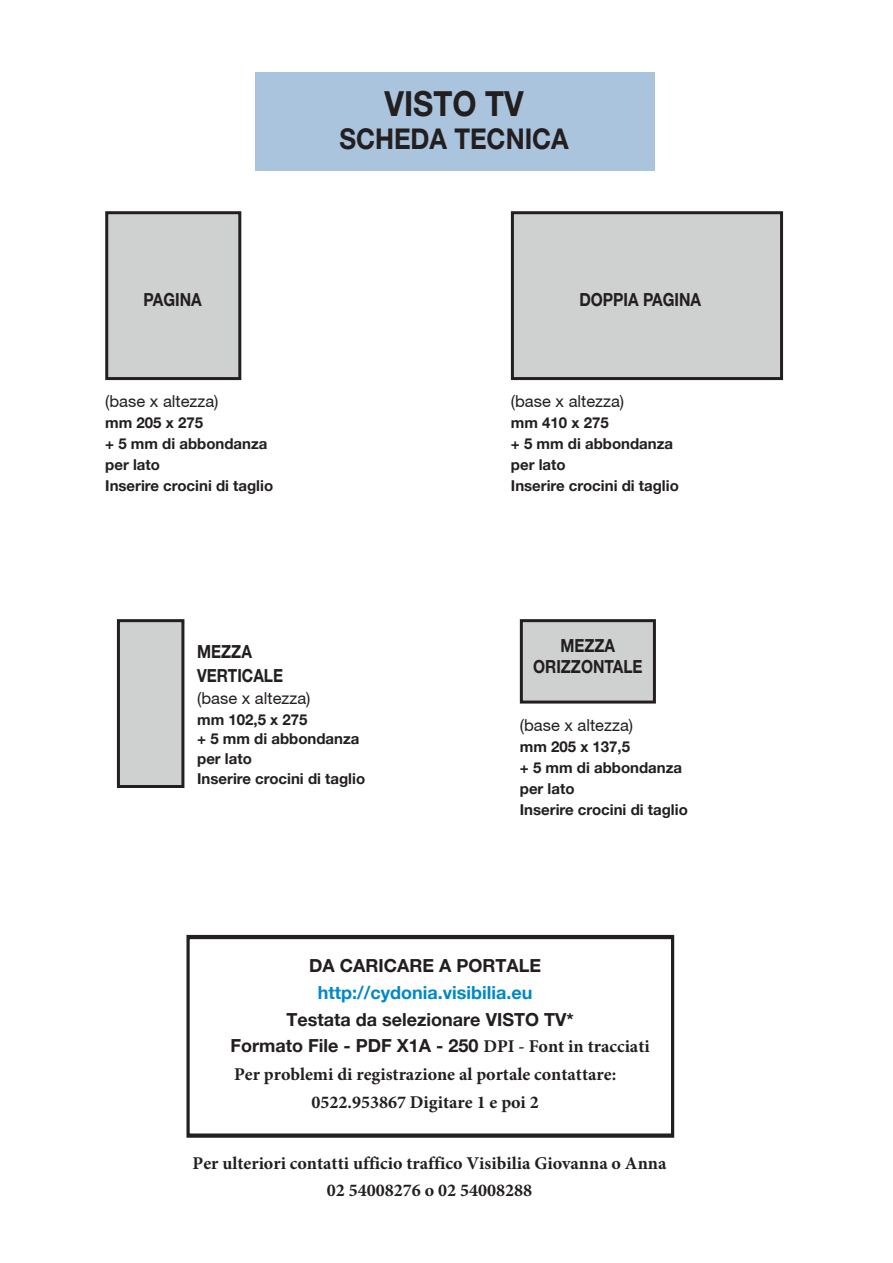
<style>
.page{position:relative;width:893px;height:1263px;background:#fff}
.page>*{position:absolute;margin:0;border:0;box-sizing:border-box;transform-origin:0 0}
.t1{font:700 34.5px "Helvetica 75";color:#231f20;scale:.9 1}
.t2{font:700 28.5px "Helvetica 75";color:#231f20;scale:.9 1}
.t3{font:700 18px/27.2px "Minion Pro";color:#231f20;text-align:center}
.t4{font:700 18px/26.5px "Helvetica 75";color:#231f20}
.t5{font:700 18px/21px "Helvetica 75";color:#231f20;text-align:center;scale:.86 1}
.t6{font:700 18px "Helvetica 75";color:#0088c7}
.t7{font:16.5px "Helvetica 55 Roman";color:#231f20}
.t8{font:700 15px/20.9px "Helvetica 75";color:#231f20}
.s1{font-family:"Minion Pro"}
</style>
<div class="page">
<div style="left:255px;top:72px;width:400px;height:99px;background:#aac4dd"></div>
<div style="left:107px;top:213px;width:133px;height:166px;background:#cfd1d0"></div>
<div style="left:105px;top:211px;width:136px;height:169px;border:3px solid #231f20"></div>
<div style="left:512px;top:213px;width:269px;height:166px;background:#cfd1d0"></div>
<div style="left:511px;top:211px;width:272px;height:169px;border:3px solid #231f20"></div>
<div style="left:118px;top:621px;width:65px;height:165px;background:#cfd1d0"></div>
<div style="left:117px;top:619px;width:67px;height:169px;border:3px solid #231f20"></div>
<div style="left:521px;top:621px;width:133px;height:81px;background:#cfd1d0"></div>
<div style="left:520px;top:619px;width:136px;height:84px;border:3px solid #231f20"></div>
<div style="left:186px;top:935px;width:488px;height:202px;border:4px solid #231f20"></div>
<h1 class="t1" style="left:384px;top:82px;width:156px">VISTO TV</h1>
<h2 class="t2" style="left:339px;top:121px;width:256px">SCHEDA TECNICA</h2>
<p class="t5" style="left:144px;top:288px;width:69px">PAGINA</p>
<p class="t5" style="left:579px;top:288px;width:143px">DOPPIA PAGINA</p>
<p class="t7" style="left:105px;top:391px;width:115px">(base x altezza)</p>
<p class="t8" style="left:105px;top:412px;width:169px">mm 205 x 275<br>+ 5 mm di abbondanza per lato<br>Inserire crocini di taglio</p>
<p class="t5" style="left:197px;top:639px;width:101px;line-height:23.9px;text-align:left">MEZZA<br>VERTICALE</p>
<p class="t7" style="left:197px;top:688px;width:115px">(base x altezza)</p>
<p class="t8" style="left:197px;top:709px;width:169px;line-height:20px">mm 102,5 x 275<br>+ 5 mm di abbondanza per lato<br>Inserire crocini di taglio</p>
<p class="t7" style="left:511px;top:391px;width:115px">(base x altezza)</p>
<p class="t8" style="left:511px;top:412px;width:169px">mm 410 x 275<br>+ 5 mm di abbondanza per lato<br>Inserire crocini di taglio</p>
<p class="t5" style="left:533px;top:635px;width:129px">MEZZA<br>ORIZZONTALE</p>
<p class="t7" style="left:520px;top:715px;width:115px">(base x altezza)</p>
<p class="t8" style="left:520px;top:736px;width:169px">mm 205 x 137,5<br>+ 5 mm di abbondanza per lato<br>Inserire crocini di taglio</p>
<p class="t4" style="left:309px;top:952px;width:233px">DA CARICARE A PORTALE</p>
<p class="t6" style="left:318px;top:981px;width:216px">http://cydonia.visibilia.eu</p>
<p class="t4" style="left:230px;top:1006px;width:421px;text-indent:56px">Testata da selezionare VISTO TV*<br>Formato File - PDF X1A - 250 <span class="s1">DPI - Font in tracciati</span></p>
<p class="t3" style="left:234px;top:1061px;width:384px">Per problemi di registrazione al portale contattare:<br>0522.953867 Digitare 1 e poi 2</p>
<p class="t3" style="left:193px;top:1149px;width:475px">Per ulteriori contatti ufficio traffico Visibilia Giovanna o Anna<br>02 54008276 o 02 54008288</p>
</div>
